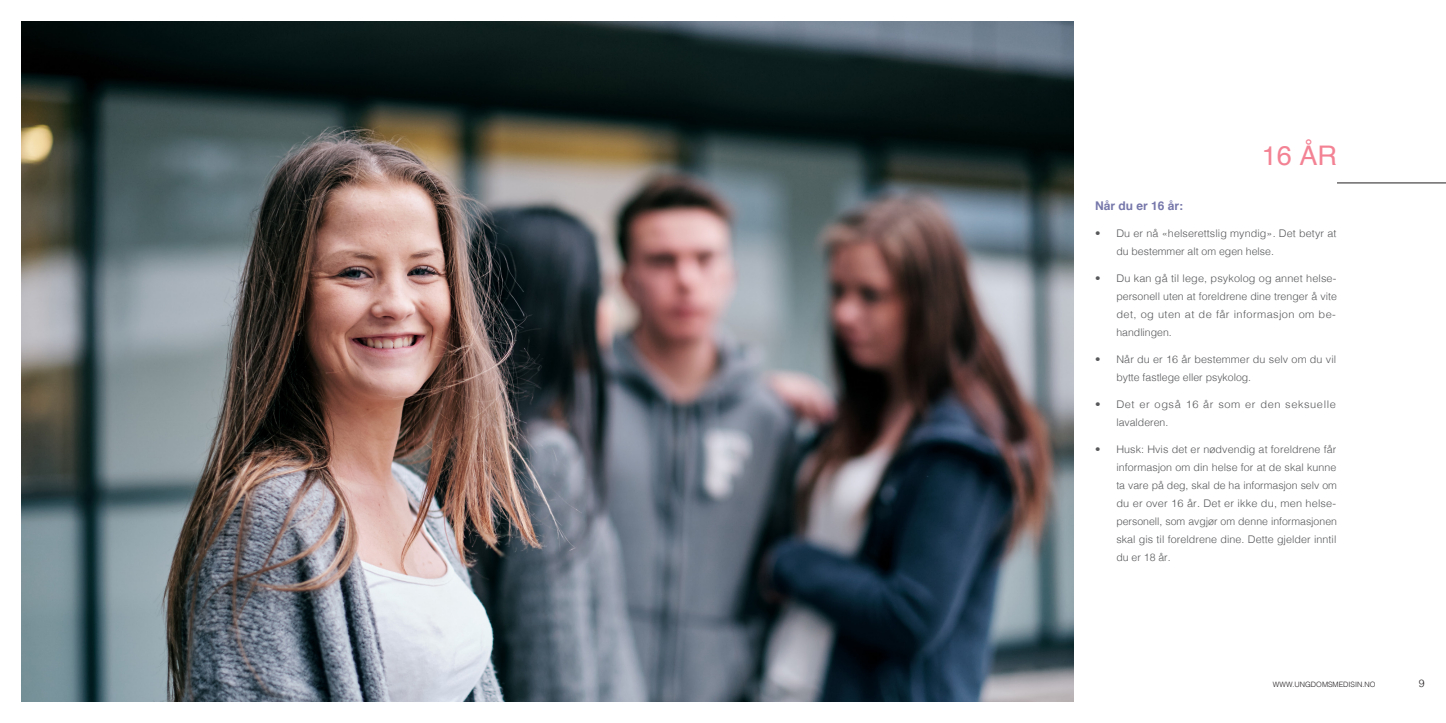
<style>
.page{position:relative;width:1446px;height:723px;background:#fff}
.page>*{position:absolute;margin:0;border:0;box-sizing:border-box;transform-origin:0 0}
.t1{font:27px "Helvetica";color:#f38394}
.Mengdetekst{font:700 12px "Helvetica";color:#7677aa}
.Mengdetekst-2{font:300 10.5px/18px "Helvetica";letter-spacing:.005em;color:#57585a}
.Mengdetekst-3{font:300 10.5px/18px "Helvetica";letter-spacing:.005em;color:#57585a;text-align:justify;scale:1.04 1}
.Mengdetekst-4{font:300 10.5px/18px "Helvetica";letter-spacing:.05em;color:#57585a;scale:1.05 1}
.t2{font:300 10.5px "Helvetica";color:#231f20}
.t3{font:300 7.35px "Helvetica";color:#231f20}
</style>
<div class="page">
<hr style="left:1337px;top:183px;width:109px;height:1px;background:#231f20">
<img style="left:21px;top:21px;width:1053px;height:681px">
<p class="t1" style="left:1262px;top:135px;width:77px">16 ÅR</p>
<p class="Mengdetekst" style="left:1095px;top:196px;width:90px">Når du er 16 år:</p>
<p class="Mengdetekst-2" style="left:1116px;top:224px;width:221px;text-indent:-21px">• Du er nå «helserettslig myndig». Det betyr at du bestemmer alt om egen helse.</p>
<p class="Mengdetekst-3" style="left:1116px;top:269px;width:214px;text-indent:-21px">• Du kan gå til lege, psykolog og annet helse&shy;personell uten at foreldrene dine trenger å vite det, og uten at de får informasjon om be&shy;handlingen.</p>
<p class="Mengdetekst-2" style="left:1116px;top:350px;width:221px;text-indent:-21px">• Når du er 16 år bestemmer du selv om du vil bytte fastlege eller psykolog.</p>
<p class="Mengdetekst-4" style="left:1116px;top:395px;width:210px;text-indent:-21px">• Det er også 16 år som er den seksuelle lavalderen.</p>
<p class="Mengdetekst-2" style="left:1116px;top:440px;width:222px;text-align:justify;text-indent:-21px">• Husk: Hvis det er nødvendig at foreldrene får informasjon om din helse for at de skal kunne ta vare på deg, skal de ha informasjon selv om du er over 16 år. Det er ikke du, men helse&shy;personell, som avgjør om denne informasjonen skal gis til foreldrene dine. Dette gjelder inntil du er 18 år.</p>
<p class="t3" style="left:1273px;top:678px;width:104px">WWW.UNGDOMSMEDISIN.NO</p>
<p class="t2" style="left:1419px;top:675px;width:7px">9</p>
</div>
